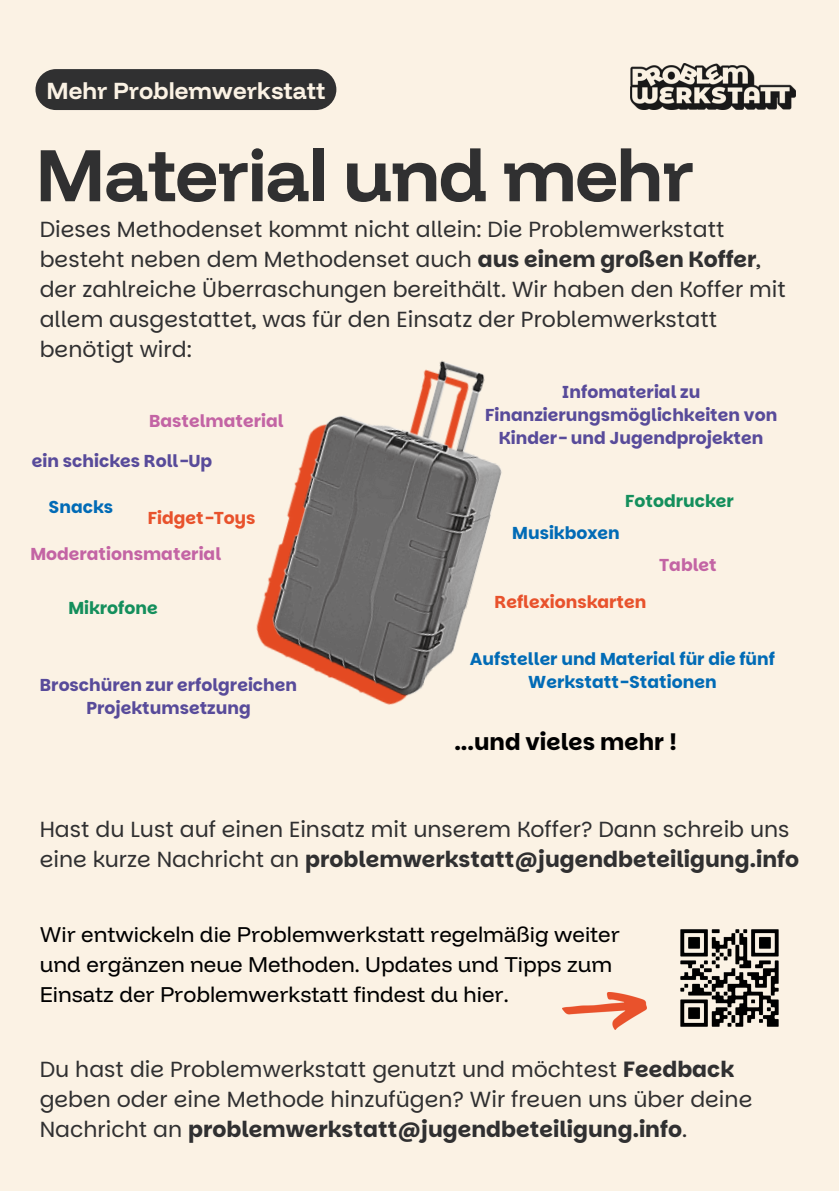
<style>
.page{position:relative;width:839px;height:1191px;background:#fff}
.page>*{position:absolute;margin:0;border:0;box-sizing:border-box;transform-origin:0 0}
.t1{font:700 75.6px "Funnel Display";letter-spacing:-.02em;color:#303031}
.t2{font:700 24px "Funnel Display";color:#fbf2e4}
.t3{font:700 23px "Parkinsans";color:#000}
.t4{font:22px/30px "Parkinsans";color:#303031}
.t5{font:22px/30px "Funnel Display";color:#000}
.t6{font:700 17.2px/23px "Parkinsans";color:#584b9a;text-align:center}
.t7{font:700 17.2px "Parkinsans";color:#016bb6}
.t8{font:700 17.2px "Parkinsans";color:#c364a4}
.t9{font:700 17.2px "Parkinsans";color:#e8522c}
.t10{font:700 17.2px "Parkinsans";color:#148f5c}
.s1{font-weight:700}
</style>
<div class="page">
<div style="left:0;top:0;width:838px;height:1191px;background:#fbf2e4"></div>
<img style="left:630px;top:63px;width:165px;height:47px">
<img style="left:256px;top:360px;width:246px;height:345px">
<img style="left:680px;top:929px;width:99px;height:98px">
<img style="left:563px;top:992px;width:84px;height:38px">
<div style="left:35px;top:69px;width:301px;height:41px;background:#303031;border-radius:20px"></div>
<p class="t2" style="left:46px;top:75px;width:280px">Mehr Problemwerkstatt</p>
<h1 class="t1" style="left:35px;top:126px;width:660px">Material und mehr</h1>
<p class="t4" style="left:40px;top:214px;width:747px">Dieses Methodenset kommt nicht allein: Die Problemwerkstatt besteht neben dem Methodenset auch <span class="s1">aus einem großen Koffer</span>, der zahlreiche Überraschungen bereithält. Wir haben den Koffer mit allem ausgestattet, was für den Einsatz der Problemwerkstatt benötigt wird:</p>
<p class="t8" style="left:149px;top:409px;width:136px">Bastelmaterial</p>
<p class="t6" style="left:32px;top:449px;width:182px">ein schickes Roll-Up</p>
<p class="t7" style="left:49px;top:495px;width:66px">Snacks</p>
<p class="t9" style="left:148px;top:506px;width:109px">Fidget-Toys</p>
<p class="t8" style="left:30px;top:542px;width:192px">Moderationsmaterial</p>
<p class="t10" style="left:68px;top:596px;width:91px">Mikrofone</p>
<p class="t6" style="left:485px;top:381px;width:294px">Infomaterial zu<br>Finanzierungsmöglichkeiten von<br>Kinder- und Jugendprojekten</p>
<p class="t10" style="left:625px;top:489px;width:110px">Fotodrucker</p>
<p class="t7" style="left:512px;top:521px;width:109px">Musikboxen</p>
<p class="t9" style="left:494px;top:590px;width:153px">Reflexionskarten</p>
<p class="t8" style="left:659px;top:553px;width:59px">Tablet</p>
<p class="t7" style="left:470px;top:647px;width:307px">Aufsteller und Material für die fünf</p>
<p class="t6" style="left:40px;top:674px;width:259px">Broschüren zur erfolgreichen</p>
<p class="t7" style="left:528px;top:670px;width:190px">Werkstatt-Stationen</p>
<p class="t6" style="left:86px;top:697px;width:166px">Projektumsetzung</p>
<p class="t3" style="left:454px;top:726px;width:225px">...und vieles mehr !</p>
<p class="t4" style="left:40px;top:814px;width:760px">Hast du Lust auf einen Einsatz mit unserem Koffer? Dann schreib uns eine kurze Nachricht an <span class="s1">problemwerkstatt@jugendbeteiligung.info</span></p>
<p class="t5" style="left:40px;top:919px;width:581px">Wir entwickeln die Problemwerkstatt regelmäßig weiter und ergänzen neue Methoden. Updates und Tipps zum<br>Einsatz der Problemwerkstatt findest du hier.</p>
<p class="t4" style="left:40px;top:1054px;width:714px">Du hast die Problemwerkstatt genutzt und möchtest <span class="s1">Feedback </span>geben oder eine Methode hinzufügen? Wir freuen uns über deine<br>Nachricht an <span class="s1">problemwerkstatt@jugendbeteiligung.info</span>.</p>
</div>
